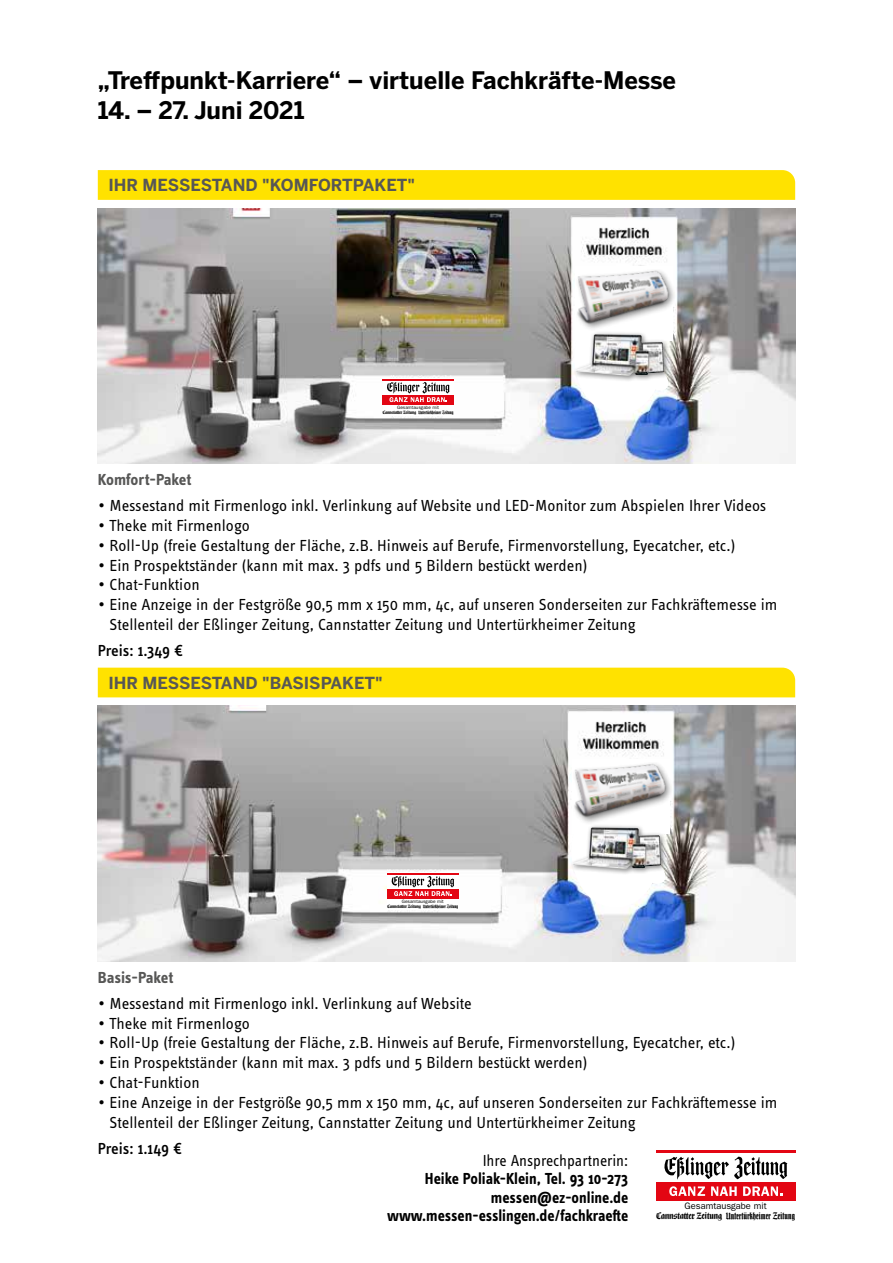
<style>
.page{position:relative;width:893px;height:1263px;background:#fff}
.page>*{position:absolute;margin:0;border:0;box-sizing:border-box;transform-origin:0 0}
.t1{font:700 24px "Benton Sans";color:#000}
.t2{font:16.5px "Info Text OT";color:#000}
.t3{font:700 16.5px/18.3px "Info Text OT";color:#000;text-align:right;scale:.95 1}
.t4{font:700 16.5px "Benton Sans";color:#575756}
.t5{font:700 16.5px "Info Text OT";letter-spacing:-.01em;color:#575756}
.t6{font:500 16.5px "Info Text OT";letter-spacing:-.015em;color:#000}
.t7{font:16.5px "Info Text OT";color:#000;scale:.95 1}
.t8{font:9.45px "Franklin Gothic LT";color:#000}
.t9{font:8.55px "Pi Essl Zei";color:#000}
.t10{font:4.8px "Franklin Gothic LT";color:#000}
.t11{font:4.35px "Pi Essl Zei";letter-spacing:.2em;color:#000}
</style>
<div class="page">
<svg style="left:664px;top:1156px;width:124px;height:23px"></svg>
<div style="left:656px;top:1182px;width:139px;height:18px;background:#e30613"></div>
<svg style="left:669px;top:1186px;width:36px;height:10px"></svg>
<svg style="left:711px;top:1186px;width:26px;height:10px"></svg>
<svg style="left:743px;top:1186px;width:39px;height:10px"></svg>
<hr style="left:656px;top:1150px;width:139px;height:3px;background:#e30613">
<img style="left:98px;top:208px;width:697px;height:255px">
<div style="left:98px;top:668px;width:697px;height:29px;background:#ffe200"></div>
<img style="left:98px;top:706px;width:697px;height:255px">
<div style="left:98px;top:170px;width:697px;height:30px;background:#ffe200"></div>
<div style="left:387px;top:873px;width:71px;height:37px;background:#fff"></div>
<div style="left:387px;top:873px;width:71px;height:25px;background:linear-gradient(to right,#fff,#fff)"></div>
<div style="left:387px;top:889px;width:71px;height:9px;background:#e30613"></div>
<svg style="left:391px;top:876px;width:63px;height:20px"></svg>
<hr style="left:387px;top:873px;width:71px;height:1px;background:#e30613">
<div style="left:383px;top:379px;width:70px;height:37px;background:#fff"></div>
<div style="left:383px;top:379px;width:70px;height:25px;background:linear-gradient(to right,#fff,#fff)"></div>
<div style="left:383px;top:395px;width:70px;height:9px;background:#e30613"></div>
<svg style="left:386px;top:382px;width:64px;height:20px"></svg>
<hr style="left:383px;top:379px;width:70px;height:1px;background:#e30613">
<div style="left:572px;top:759px;width:98px;height:74px;background:#fff"></div>
<div style="left:571px;top:794px;width:89px;height:114px;background:#fff;border-radius:50%"></div>
<div style="left:571px;top:761px;width:103px;height:64px;background:#fff"></div>
<img style="left:574px;top:763px;width:97px;height:57px">
<svg style="left:652px;top:875px;width:16px;height:10px"></svg>
<div style="left:569px;top:824px;width:99px;height:51px;background:#000;opacity:.5"></div>
<img style="left:572px;top:827px;width:89px;height:42px">
<div style="left:574px;top:301px;width:89px;height:113px;background:#fff;border-radius:50%"></div>
<div style="left:574px;top:267px;width:103px;height:65px;background:#fff"></div>
<img style="left:577px;top:270px;width:97px;height:57px">
<svg style="left:654px;top:382px;width:17px;height:10px"></svg>
<div style="left:572px;top:330px;width:99px;height:52px;background:#000;opacity:.5"></div>
<img style="left:575px;top:334px;width:89px;height:42px">
<h1 class="t1" style="left:98px;top:66px;width:580px">„Treffpunkt-Karriere“ – virtuelle Fachkräfte-Messe</h1>
<h1 class="t1" style="left:98px;top:96px;width:208px">14. – 27. Juni 2021</h1>
<p class="t4" style="left:108px;top:175px;width:308px">IHR MESSESTAND "KOMFORTPAKET"</p>
<p class="t10" style="left:397px;top:404px;width:43px">Gesamtausgabe mit</p>
<p class="t11" style="left:383px;top:410px;width:72px">34 56</p>
<p class="t5" style="left:98px;top:470px;width:95px">Komfort-Paket</p>
<p class="t2" style="left:98px;top:496px;width:670px">∙ Messestand mit Firmenlogo inkl. Verlinkung auf Website und LED-Monitor zum Abspielen Ihrer Videos</p>
<p class="t2" style="left:98px;top:516px;width:154px">∙ Theke mit Firmenlogo</p>
<p class="t2" style="left:98px;top:536px;width:639px">∙ Roll-Up (freie Gestaltung der Fläche, z.B. Hinweis auf Berufe, Firmenvorstellung, Eyecatcher, etc.)</p>
<p class="t2" style="left:98px;top:555px;width:491px">∙ Ein Prospektständer (kann mit max. 3 pdfs und 5 Bildern bestückt werden)</p>
<p class="t2" style="left:98px;top:575px;width:103px">∙ Chat-Funktion</p>
<p class="t2" style="left:98px;top:595px;width:681px">∙ Eine Anzeige in der Festgröße 90,5 mm x 150 mm, 4c, auf unseren Sonderseiten zur Fachkräftemesse im</p>
<p class="t2" style="left:110px;top:615px;width:528px">Stellenteil der Eßlinger Zeitung, Cannstatter Zeitung und Untertürkheimer Zeitung</p>
<p class="t6" style="left:98px;top:641px;width:87px">Preis: 1.349 €</p>
<p class="t4" style="left:108px;top:673px;width:276px">IHR MESSESTAND "BASISPAKET"</p>
<p class="t10" style="left:402px;top:898px;width:43px">Gesamtausgabe mit</p>
<p class="t11" style="left:388px;top:904px;width:72px">34 56</p>
<p class="t5" style="left:98px;top:967px;width:77px">Basis-Paket</p>
<p class="t2" style="left:98px;top:993px;width:376px">∙ Messestand mit Firmenlogo inkl. Verlinkung auf Website</p>
<p class="t2" style="left:98px;top:1013px;width:154px">∙ Theke mit Firmenlogo</p>
<p class="t2" style="left:98px;top:1033px;width:639px">∙ Roll-Up (freie Gestaltung der Fläche, z.B. Hinweis auf Berufe, Firmenvorstellung, Eyecatcher, etc.)</p>
<p class="t2" style="left:98px;top:1053px;width:491px">∙ Ein Prospektständer (kann mit max. 3 pdfs und 5 Bildern bestückt werden)</p>
<p class="t2" style="left:98px;top:1073px;width:103px">∙ Chat-Funktion</p>
<p class="t2" style="left:98px;top:1092px;width:681px">∙ Eine Anzeige in der Festgröße 90,5 mm x 150 mm, 4c, auf unseren Sonderseiten zur Fachkräftemesse im</p>
<p class="t2" style="left:110px;top:1112px;width:528px">Stellenteil der Eßlinger Zeitung, Cannstatter Zeitung und Untertürkheimer Zeitung</p>
<p class="t6" style="left:98px;top:1138px;width:86px">Preis: 1.149 €</p>
<p class="t7" style="left:483px;top:1151px;width:155px">Ihre Ansprechpartnerin:</p>
<p class="t3" style="left:387px;top:1169px;width:255px">Heike Poliak-Klein, Tel. 93 10-273 messen@ez-online.de www.messen-esslingen.de/fachkraefte</p>
<p class="t8" style="left:685px;top:1201px;width:84px">Gesamtausgabe mit</p>
<p class="t9" style="left:656px;top:1211px;width:140px">34 56</p>
</div>
